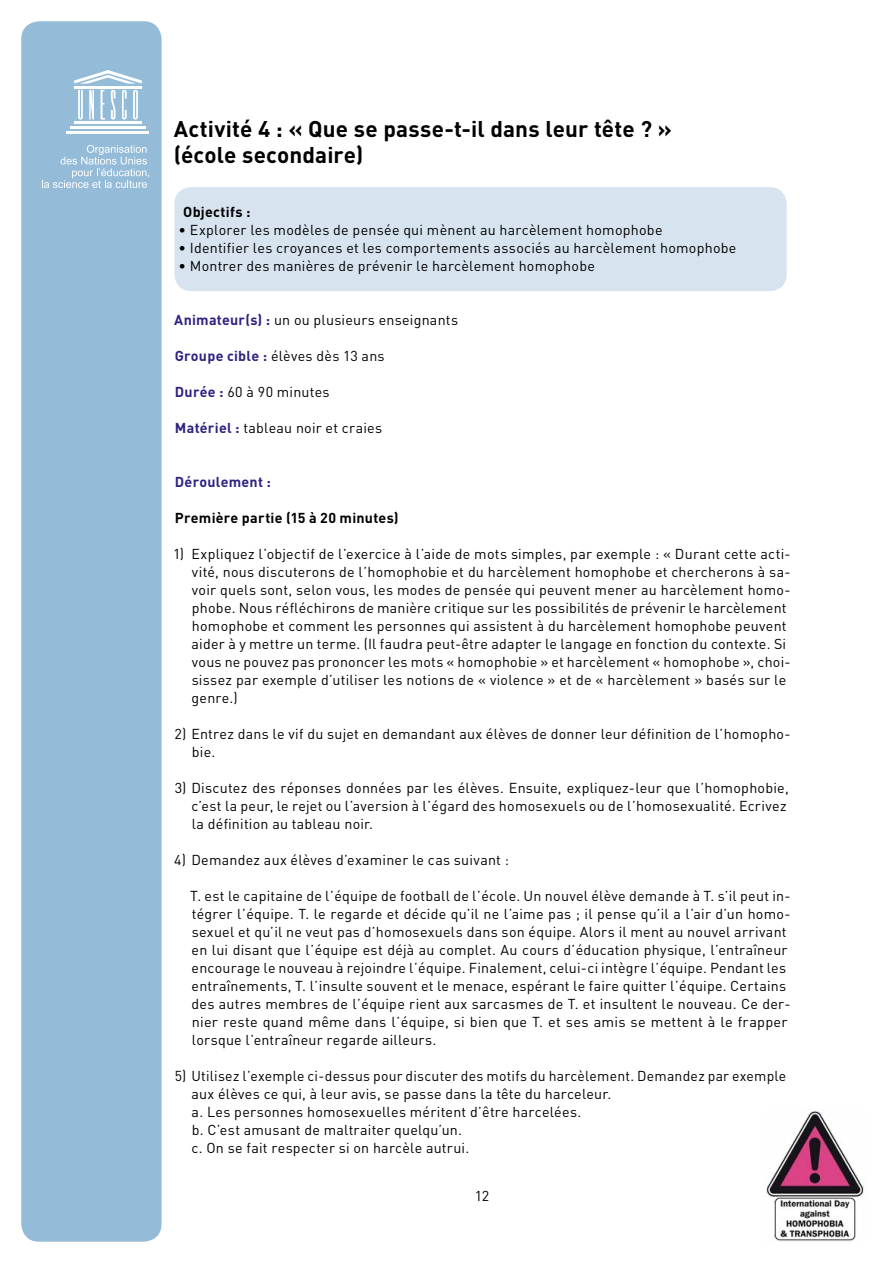
<style>
.page{position:relative;width:893px;height:1263px;background:#fff}
.page>*{position:absolute;margin:0;border:0;box-sizing:border-box;transform-origin:0 0}
.Haupttitel_bold{font:700 22.5px/25.5px "DIN";letter-spacing:.005em;color:#000}
.Aufzählung_mit_Numme{font:14.25px/18px "DIN";letter-spacing:.015em;color:#000}
.Grundtext_mit_Einzug{font:14.25px/18px "DIN";letter-spacing:.015em;color:#000}
.Text_in_Fläche{font:14.25px "DIN";letter-spacing:.015em;color:#000}
.Aufzählung_a_b_c{font:14.25px "DIN";letter-spacing:.015em;color:#000}
.Grundtext{font:14.25px "DIN";letter-spacing:.015em;color:#000}
.Grundtext-2{font:700 14.25px "DIN";letter-spacing:.015em;color:#000}
.Grundtext-3{font:700 14.25px "DIN";letter-spacing:.02em;color:#2e2382}
.Text_in_Fläche-2{font:700 14.25px "DIN";letter-spacing:.02em;color:#000}
.s1{font-weight:700;color:#2e2382}
</style>
<div class="page">
<div style="left:21px;top:21px;width:141px;height:1221px;background:#94bcd8;border-radius:18px"></div>
<img style="left:766px;top:1111px;width:99px;height:131px">
<hr style="left:74px;top:121px;width:68px;height:3px;background:#fff">
<hr style="left:70px;top:126px;width:75px;height:3px;background:#fff">
<hr style="left:67px;top:131px;width:82px;height:3px;background:#fff">
<hr style="left:74px;top:86px;width:68px;height:3px;background:#fff">
<svg style="left:74px;top:70px;width:68px;height:14px"></svg>
<svg style="left:78px;top:90px;width:5px;height:29px"></svg>
<svg style="left:89px;top:90px;width:5px;height:29px"></svg>
<svg style="left:101px;top:90px;width:4px;height:29px"></svg>
<svg style="left:122px;top:90px;width:5px;height:29px"></svg>
<svg style="left:133px;top:90px;width:5px;height:29px"></svg>
<svg style="left:111px;top:90px;width:5px;height:29px"></svg>
<svg style="left:42px;top:145px;width:107px;height:43px"></svg>
<div style="left:174px;top:187px;width:613px;height:104px;background:#d7e4f0;border-radius:17px"></div>
<p class="Haupttitel_bold" style="left:174px;top:115px;width:499px">Activité 4 : « Que se passe-t-il dans leur tête ? » (école secondaire)</p>
<p class="Text_in_Fläche-2" style="left:183px;top:202px;width:69px">Objectifs :</p>
<p class="Text_in_Fläche" style="left:178px;top:221px;width:486px">• Explorer les modèles de pensée qui mènent au harcèlement homophobe</p>
<p class="Text_in_Fläche" style="left:178px;top:239px;width:559px">• Identifier les croyances et les comportements associés au harcèlement homophobe</p>
<p class="Text_in_Fläche" style="left:178px;top:257px;width:418px">• Montrer des manières de prévenir le harcèlement homophobe</p>
<p class="Grundtext" style="left:174px;top:311px;width:285px"><span class="s1">Animateur(s) :</span> un ou plusieurs enseignants</p>
<p class="Grundtext" style="left:175px;top:347px;width:211px"><span class="s1">Groupe cible :</span> élèves dès 13 ans</p>
<p class="Grundtext" style="left:175px;top:383px;width:156px"><span class="s1">Durée :</span> 60 à 90 minutes</p>
<p class="Grundtext" style="left:175px;top:419px;width:209px"><span class="s1">Matériel :</span> tableau noir et craies</p>
<p class="Grundtext-3" style="left:175px;top:472px;width:98px">Déroulement :</p>
<p class="Grundtext-2" style="left:175px;top:508px;width:225px">Première partie (15 à 20 minutes)</p>
<p class="Aufzählung_mit_Numme" style="left:192px;top:544px;width:600px;text-indent:-18px">1) Expliquez l’objectif de l’exercice à l’aide de mots simples, par exemple : « Durant cette acti&shy;vité, nous discuterons de l’homophobie et du harcèlement homophobe et chercherons à sa&shy;voir quels sont, selon vous, les modes de pensée qui peuvent mener au harcèlement homo&shy;phobe. Nous réfléchirons de manière critique sur les possibilités de prévenir le harcèlement homophobe et comment les personnes qui assistent à du harcèlement homophobe peuvent aider à y mettre un terme. (Il faudra peut-être adapter le langage en fonction du contexte. Si vous ne pouvez pas prononcer les mots « homophobie » et harcèlement « homophobe », choi&shy;sissez par exemple d’utiliser les notions de « violence » et de « harcèlement » basés sur le genre.)</p>
<p class="Aufzählung_mit_Numme" style="left:192px;top:724px;width:600px;text-indent:-18px">2) Entrez dans le vif du sujet en demandant aux élèves de donner leur définition de l’homopho&shy;bie.</p>
<p class="Aufzählung_mit_Numme" style="left:191px;top:778px;width:599px;text-indent:-17px">3) Discutez des réponses données par les élèves. Ensuite, expliquez-leur que l’homophobie, c’est la peur, le rejet ou l’aversion à l’égard des homosexuels ou de l’homosexualité. Ecrivez la définition au tableau noir.</p>
<p class="Aufzählung_mit_Numme" style="left:174px;top:850px;width:336px">4) Demandez aux élèves d’examiner le cas suivant :</p>
<p class="Grundtext_mit_Einzug" style="left:190px;top:886px;width:602px">T. est le capitaine de l’équipe de football de l’école. Un nouvel élève demande à T. s’il peut in&shy;tégrer l’équipe. T. le regarde et décide qu’il ne l’aime pas ; il pense qu’il a l’air d’un homo&shy;sexuel et qu’il ne veut pas d’homosexuels dans son équipe. Alors il ment au nouvel arrivant en lui disant que l’équipe est déjà au complet. Au cours d’éducation physique, l’entraîneur encourage le nouveau à rejoindre l’équipe. Finalement, celui-ci intègre l’équipe. Pendant les entraînements, T. l’insulte souvent et le menace, espérant le faire quitter l’équipe. Certains des autres membres de l’équipe rient aux sarcasmes de T. et insultent le nouveau. Ce der&shy;nier reste quand même dans l’équipe, si bien que T. et ses amis se mettent à le frapper lorsque l’entraîneur regarde ailleurs.</p>
<p class="Aufzählung_mit_Numme" style="left:192px;top:1066px;width:596px;text-indent:-17px">5) Utilisez l’exemple ci-dessus pour discuter des motifs du harcèlement. Demandez par exemple aux élèves ce qui, à leur avis, se passe dans la tête du harceleur.</p>
<p class="Aufzählung_a_b_c" style="left:192px;top:1103px;width:391px">a. Les personnes homosexuelles méritent d’être harcelées.</p>
<p class="Aufzählung_a_b_c" style="left:192px;top:1121px;width:272px">b. C’est amusant de maltraiter quelqu’un.</p>
<p class="Aufzählung_a_b_c" style="left:191px;top:1139px;width:279px">c. On se fait respecter si on harcèle autrui.</p>
<p class="Grundtext_mit_Einzug" style="left:475px;top:1186px;width:16px">12</p>
</div>
